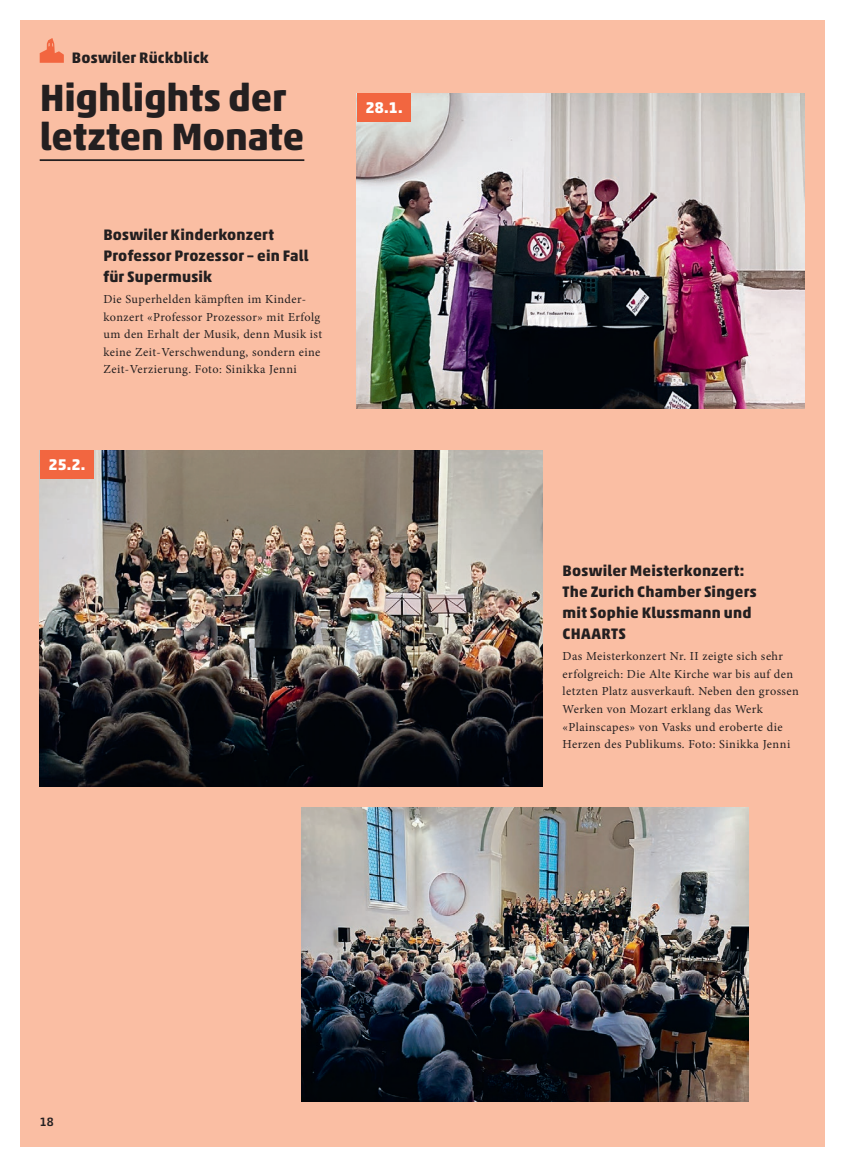
<style>
.page{position:relative;width:844px;height:1166px;background:#fff}
.page>*{position:absolute;margin:0;border:0;box-sizing:border-box;transform-origin:0 0}
.Titel___22{font:700 38.5px/38.5px "Akko W01";letter-spacing:-.005em;color:#231f20}
.Untertitel{font:700 15.75px "Akko W01";color:#fff}
.Untertitel-2{font:700 15.4px/21px "Akko W01";letter-spacing:.015em;color:#231f20}
.Legende{font:12.25px/17.5px "Minion Pro";letter-spacing:.035em;color:#231f20}
.t1{font:500 12.25px "Akko W01";color:#231f20}
</style>
<div class="page">
<div style="left:20px;top:20px;width:803px;height:1126px;background:#fabea3"></div>
<img style="left:40px;top:450px;width:502px;height:336px">
<img style="left:301px;top:807px;width:447px;height:294px">
<img style="left:356px;top:93px;width:448px;height:315px">
<div style="left:356px;top:93px;width:54px;height:29px;background:#f26640"></div>
<div style="left:40px;top:450px;width:53px;height:29px;background:#f26640"></div>
<hr style="left:40px;top:159px;width:264px;height:2px;background:#231f20">
<svg style="left:40px;top:38px;width:24px;height:25px"></svg>
<p class="Untertitel-2" style="left:72px;top:47px;width:138px">Boswiler Rückblick</p>
<p class="Titel___22" style="left:40px;top:78px;width:266px">Highlights der letzten Monate</p>
<p class="Untertitel-2" style="left:103px;top:224px;width:172px">Boswiler Kinderkonzert</p>
<p class="Untertitel-2" style="left:103px;top:245px;width:207px">Professor Prozessor – ein Fall für Supermusik</p>
<p class="Legende" style="left:103px;top:291px;width:220px">Die Superhelden kämpften im Kinder&shy;konzert «Professor Prozessor» mit Erfolg um den Erhalt der Musik, denn Musik ist keine Zeit-Verschwendung, sondern eine Zeit-Verzierung. Foto: Sinikka Jenni</p>
<p class="Untertitel" style="left:49px;top:455px;width:38px">25.2.</p>
<p class="Untertitel" style="left:365px;top:98px;width:39px">28.1.</p>
<p class="t1" style="left:40px;top:1114px;width:16px">18</p>
<p class="Untertitel-2" style="left:562px;top:560px;width:183px">Boswiler Meisterkonzert:</p>
<p class="Untertitel-2" style="left:562px;top:581px;width:195px">The Zurich Chamber Singers</p>
<p class="Untertitel-2" style="left:562px;top:602px;width:190px">mit Sophie Klussmann und<br>CHAARTS</p>
<p class="Legende" style="left:562px;top:648px;width:238px">Das Meisterkonzert Nr. II zeigte sich sehr erfolgreich: Die Alte Kirche war bis auf den letzten Platz ausverkauft. Neben den grossen Werken von Mozart erklang das Werk «Plainscapes» von Vasks und eroberte die Herzen des Publikums. Foto: Sinikka Jenni</p>
</div>
